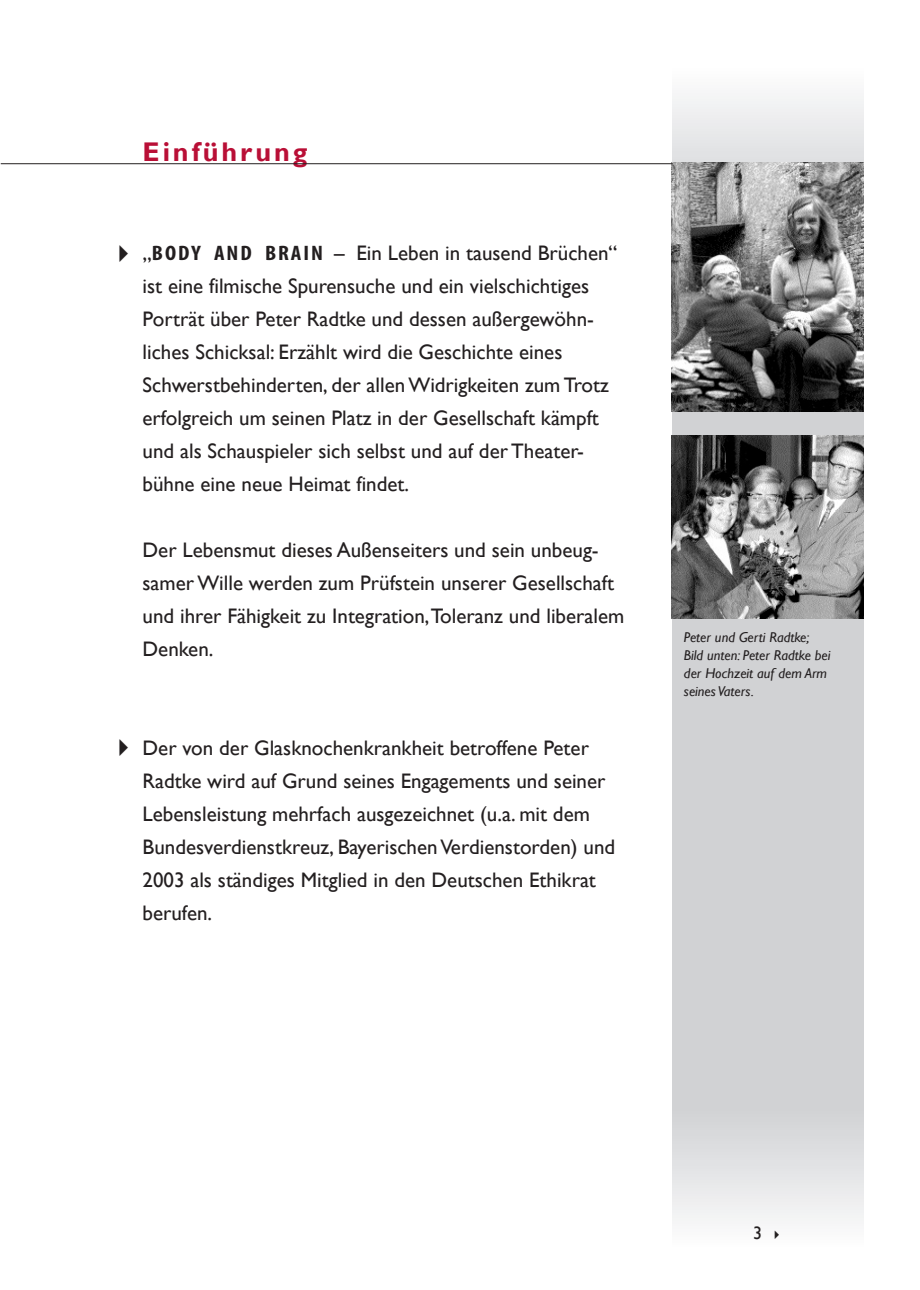
<style>
.page{position:relative;width:920px;height:1290px;background:#fff}
.page>*{position:absolute;margin:0;border:0;box-sizing:border-box;transform-origin:0 0}
.t1{font:700 27px "Gill Sans";letter-spacing:.11em;color:#b90f36}
.t2{font:21px/33px "Gill Sans";color:#231f20}
.t3{font:18px "Gill Sans";color:#231f20}
.t4{font:italic 14.25px/18px "Gill Sans";color:#231f20}
.s1{font-family:"Myriad Pro";font-weight:700;font-stretch:condensed}
</style>
<div class="page">
<div style="left:673px;top:205px;width:191px;height:935px;background:#d1d2d4"></div>
<div style="left:673px;top:1111px;width:191px;height:136px;background:linear-gradient(to bottom,#d1d2d4,#fdfdfd)"></div>
<svg style="left:673px;top:96px;width:191px;height:110px"></svg>
<img style="left:672px;top:436px;width:191px;height:182px">
<img style="left:672px;top:162px;width:191px;height:249px">
<hr style="left:1px;top:163px;width:672px;height:1px;background:#231f20">
<p class="t1" style="left:143px;top:136px;width:166px">Einführung</p>
<p class="t2" style="left:143px;top:237px;width:477px">„<span class="s1">BODY AND BRAIN</span> – Ein Leben in tausend Brüchen“ ist eine filmische Spurensuche und ein vielschichtiges Porträt über Peter Radtke und dessen außergewöhn&shy;liches Schicksal: Erzählt wird die Geschichte eines Schwerstbehinderten, der allenWidrigkeiten zumTrotz erfolgreich um seinen Platz in der Gesellschaft kämpft und als Schauspieler sich selbst und auf der Theater&shy;bühne eine neue Heimat findet.</p>
<p class="t2" style="left:143px;top:534px;width:483px">Der Lebensmut dieses Außenseiters und sein unbeug&shy;samerWille werden zum Prüfstein unserer Gesellschaft und ihrer Fähigkeit zu Integration,Toleranz und liberalem Denken.</p>
<p class="t2" style="left:143px;top:732px;width:474px">Der von der Glasknochenkrankheit betroffene Peter Radtke wird auf Grund seines Engagements und seiner Lebensleistung mehrfach ausgezeichnet (u.a. mit dem Bundesverdienstkreuz, BayerischenVerdienstorden) und 2003 als ständiges Mitglied in den Deutschen Ethikrat berufen.</p>
<p class="t4" style="left:684px;top:628px;width:148px">Peter und Gerti Radtke;<br>Bild unten: Peter Radtke bei der Hochzeit auf dem Arm seines Vaters.</p>
<p class="t3" style="left:753px;top:1223px;width:32px">3 ✔</p>
</div>
